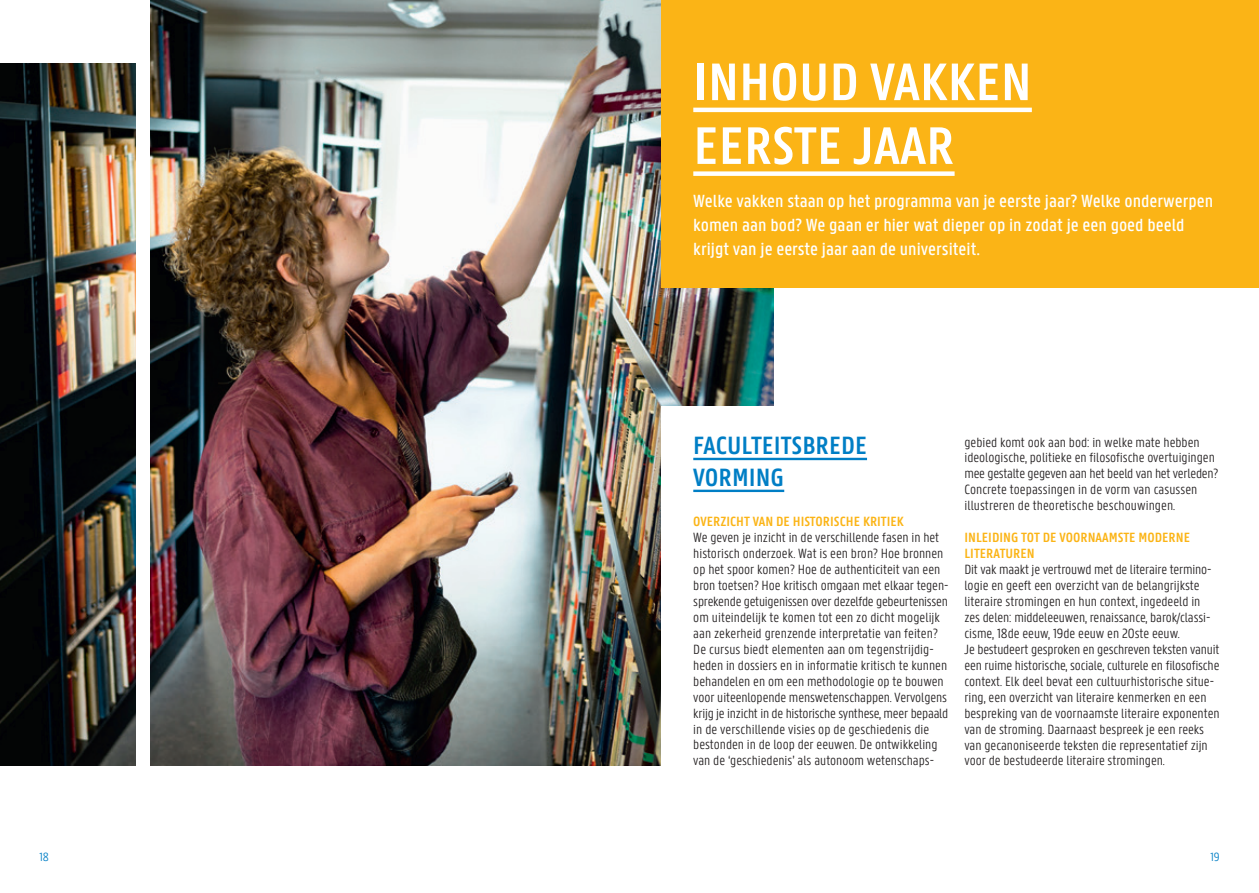
<style>
.page{position:relative;width:1259px;height:893px;background:#fff}
.page>*{position:absolute;margin:0;border:0;box-sizing:border-box;transform-origin:0 0}
.t1{font:600 56.25px/63.8px "U Gent Panno Text";color:#fff}
.t2{font:600 26.7px/32px "U Gent Panno Text";color:#007ec5}
.t3{font:500 18.75px/23.9px "U Gent Panno Text";color:#fff}
.t4{font:300 14.25px/15.9px "U Gent Panno Text";color:#231f20}
.t5{font:600 14.25px/15.9px "U Gent Panno Text";color:#fbb416}
.t6{font:300 12.75px "U Gent Panno Text";color:#007ec5}
</style>
<div class="page">
<img style="left:151px;top:0;width:622px;height:765px">
<img style="left:0;top:64px;width:135px;height:701px">
<div style="left:661px;top:0;width:598px;height:287px;background:#fbb416"></div>
<hr style="left:693px;top:108px;width:339px;height:4px;background:#fff">
<div style="left:693px;top:171px;width:261px;height:5px;background:#fff"></div>
<div style="left:661px;top:407px;width:319px;height:438px;background:#fff"></div>
<hr style="left:693px;top:458px;width:174px;height:2px;background:#007ec5">
<hr style="left:693px;top:490px;width:91px;height:2px;background:#007ec5">
<h1 class="t1" style="left:693px;top:49px;width:340px">INHOUD VAKKEN<br>EERSTE JAAR</h1>
<h3 class="t3" style="left:693px;top:189px;width:521px">Welke vakken staan op het programma van je eerste jaar? Welke onderwerpen komen aan bod? We gaan er hier wat dieper op in zodat je een goed beeld krijgt van je eerste jaar aan de universiteit.</h3>
<h2 class="t2" style="left:693px;top:429px;width:175px">FACULTEITSBREDE<br>VORMING</h2>
<p class="t5" style="left:693px;top:513px;width:212px">OVERZICHT VAN DE HISTORISCHE KRITIEK</p>
<p class="t4" style="left:693px;top:529px;width:257px">We geven je inzicht in de verschillende fasen in het historisch onderzoek. Wat is een bron? Hoe bronnen op het spoor komen? Hoe de authenticiteit van een bron toetsen? Hoe kritisch omgaan met elkaar tegen&shy;sprekende getuigenissen over dezelfde gebeurtenissen om uiteindelijk te komen tot een zo dicht mogelijk aan zekerheid grenzende interpretatie van feiten?<br>De cursus biedt elementen aan om tegenstrijdig&shy;heden in dossiers en in informatie kritisch te kunnen behandelen en om een methodologie op te bouwen voor uiteenlopende menswetenschappen. Vervolgens krijg je inzicht in de historische synthese, meer bepaald in de verschillende visies op de geschiedenis die bestonden in de loop der eeuwen. De ontwikkeling van de ‘geschiedenis’ als autonoom wetenschaps-</p>
<p class="t4" style="left:964px;top:434px;width:255px">gebied komt ook aan bod: in welke mate hebben ideologische, politieke en filosofische overtuigingen mee gestalte gegeven aan het beeld van het verleden?<br>Concrete toepassingen in de vorm van casussen illustreren de theoretische beschouwingen.</p>
<p class="t5" style="left:964px;top:529px;width:227px">INLEIDING TOT DE VOORNAAMSTE MODERNE<br>LITERATUREN</p>
<p class="t4" style="left:964px;top:561px;width:257px">Dit vak maakt je vertrouwd met de literaire termino&shy;logie en geeft een overzicht van de belangrijkste literaire stromingen en hun context, ingedeeld in<br>zes delen: middeleeuwen, renaissance, barok/classi&shy;cisme, 18de eeuw, 19de eeuw en 20ste eeuw.<br>Je bestudeert gesproken en geschreven teksten vanuit een ruime historische, sociale, culturele en filosofische context. Elk deel bevat een cultuurhistorische situe&shy;ring, een overzicht van literaire kenmerken en een bespreking van de voornaamste literaire exponenten van de stroming. Daarnaast bespreek je een reeks van gecanoniseerde teksten die representatief zijn voor de bestudeerde literaire stromingen.</p>
<p class="t6" style="left:39px;top:849px;width:11px">18</p>
<p class="t6" style="left:1210px;top:849px;width:11px">19</p>
</div>
